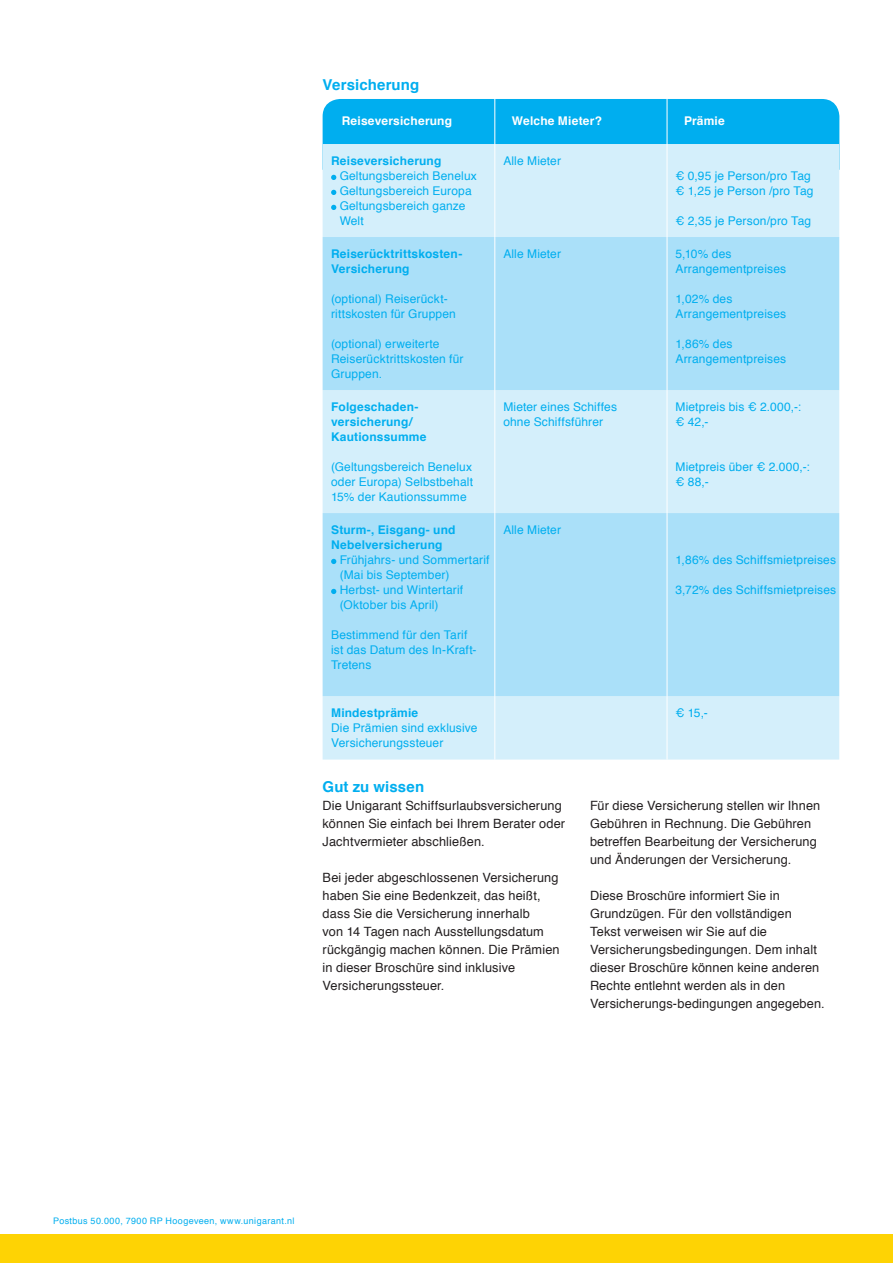
<style>
.page{position:relative;width:893px;height:1263px;background:#fff}
.page>*{position:absolute;margin:0;border:0;box-sizing:border-box;transform-origin:0 0}
.Broodtekst{font:700 15px "Helvetica";letter-spacing:.005em;color:#00aeef}
.Broodtekst-2{font:12.75px/18px "Helvetica";letter-spacing:.01em;color:#231f20}
.Tabel__Inhoud{font:12px/15px "Helvetica";letter-spacing:.01em;color:#00aeef}
.Tabel__Titel{font:12px/15px "Helvetica";letter-spacing:.015em;color:#00aeef}
.Tabel__Titel-2{font:700 12px/15px "Helvetica";letter-spacing:.015em;color:#00aeef}
.Tabel__Inhoud-2{font:700 12px "Helvetica";letter-spacing:.015em;color:#fff}
.Broodtekst-3{font:9px "Helvetica";letter-spacing:.04em;color:#00aeef}
</style>
<div class="page">
<div style="left:0;top:1234px;width:893px;height:29px;background:#fed304"></div>
<div style="left:323px;top:180px;width:516px;height:579px;background:#d4effb"></div>
<svg style="left:323px;top:237px;width:516px;height:459px;background:#b5e4f9"></svg>
<hr style="left:494px;top:144px;width:1px;height:93px;background:#fff">
<hr style="left:667px;top:144px;width:1px;height:93px;background:#fff">
<hr style="left:494px;top:237px;width:1px;height:153px;background:#fff">
<hr style="left:667px;top:237px;width:1px;height:153px;background:#fff">
<hr style="left:494px;top:390px;width:1px;height:123px;background:#fff">
<hr style="left:667px;top:390px;width:1px;height:123px;background:#fff">
<hr style="left:494px;top:513px;width:1px;height:183px;background:#fff">
<hr style="left:667px;top:513px;width:1px;height:183px;background:#fff">
<hr style="left:494px;top:696px;width:1px;height:63px;background:#fff">
<hr style="left:667px;top:696px;width:1px;height:63px;background:#fff">
<svg style="left:323px;top:99px;width:516px;height:81px;background:#5fcbf4"></svg>
<svg style="left:331px;top:190px;width:5px;height:5px"></svg>
<svg style="left:331px;top:205px;width:5px;height:5px"></svg>
<svg style="left:331px;top:559px;width:5px;height:5px"></svg>
<svg style="left:331px;top:589px;width:5px;height:5px"></svg>
<p class="Broodtekst" style="left:323px;top:73px;width:98px">Versicherung</p>
<p class="Tabel__Inhoud-2" style="left:342px;top:111px;width:112px">Reiseversicherung</p>
<p class="Tabel__Inhoud-2" style="left:512px;top:111px;width:92px">Welche Mieter?</p>
<p class="Tabel__Inhoud-2" style="left:684px;top:111px;width:42px">Prämie</p>
<p class="Tabel__Titel-2" style="left:331px;top:153px;width:112px">Reiseversicherung</p>
<p class="Tabel__Inhoud" style="left:340px;top:169px;width:139px">Geltungsbereich Benelux</p>
<p class="Tabel__Inhoud" style="left:340px;top:184px;width:134px">Geltungsbereich Europa</p>
<p class="Tabel__Inhoud" style="left:340px;top:199px;width:127px">Geltungsbereich ganze<br>Welt</p>
<p class="Tabel__Inhoud" style="left:503px;top:154px;width:59px">Alle Mieter</p>
<p class="Tabel__Inhoud" style="left:675px;top:169px;width:137px">€ 0,95 je Person/pro Tag</p>
<p class="Tabel__Inhoud" style="left:675px;top:184px;width:139px">€ 1,25 je Person /pro Tag</p>
<p class="Tabel__Inhoud" style="left:675px;top:214px;width:137px">€ 2,35 je Person/pro Tag</p>
<p class="Tabel__Titel-2" style="left:331px;top:246px;width:133px">Reiserücktrittskosten-<br>Versicherung</p>
<p class="Tabel__Titel" style="left:331px;top:292px;width:126px">(optional) Reiserückt&shy;rittskosten für Gruppen</p>
<p class="Tabel__Titel" style="left:331px;top:337px;width:134px">(optional) erweiterte<br>Reiserücktrittskosten für<br>Gruppen.</p>
<p class="Tabel__Titel-2" style="left:331px;top:399px;width:97px">Folgeschaden&shy;versicherung/<br>Kautionssumme</p>
<p class="Tabel__Titel" style="left:331px;top:460px;width:143px;text-align:justify">(Geltungsbereich Benelux oder Europa) Selbstbehalt 15% der Kautionssumme</p>
<p class="Tabel__Titel-2" style="left:331px;top:522px;width:126px">Sturm-, Eisgang- und<br>Nebelversicherung</p>
<p class="Tabel__Titel" style="left:340px;top:553px;width:151px">Frühjahrs- und Sommertarif (Mai bis September)</p>
<p class="Tabel__Titel" style="left:340px;top:583px;width:125px">Herbst- und Wintertarif (Oktober bis April)</p>
<p class="Tabel__Titel" style="left:331px;top:628px;width:147px">Bestimmend für den Tarif ist das Datum des In-Kraft-<br>Tretens</p>
<p class="Tabel__Inhoud" style="left:503px;top:247px;width:59px">Alle Mieter</p>
<p class="Tabel__Inhoud" style="left:675px;top:247px;width:112px">5,10% des<br>Arrangementpreises</p>
<p class="Tabel__Inhoud" style="left:675px;top:292px;width:112px">1,02% des<br>Arrangementpreises</p>
<p class="Tabel__Inhoud" style="left:675px;top:337px;width:112px">1,86% des<br>Arrangementpreises</p>
<p class="Tabel__Inhoud" style="left:503px;top:400px;width:115px">Mieter eines Schiffes ohne Schiffsführer</p>
<p class="Tabel__Inhoud" style="left:675px;top:400px;width:127px">Mietpreis bis € 2.000,-:</p>
<p class="Tabel__Inhoud" style="left:675px;top:415px;width:34px">€ 42,-</p>
<p class="Tabel__Inhoud" style="left:675px;top:460px;width:136px">Mietpreis über € 2.000,-: € 88,-</p>
<p class="Tabel__Inhoud" style="left:503px;top:523px;width:59px">Alle Mieter</p>
<p class="Tabel__Inhoud" style="left:675px;top:553px;width:162px">1,86% des Schiffsmietpreises</p>
<p class="Tabel__Inhoud" style="left:675px;top:583px;width:162px">3,72% des Schiffsmietpreises</p>
<p class="Tabel__Titel-2" style="left:331px;top:705px;width:89px">Mindestprämie</p>
<p class="Tabel__Titel" style="left:331px;top:721px;width:148px">Die Prämien sind exklusive<br>Versicherungssteuer</p>
<p class="Tabel__Inhoud" style="left:675px;top:706px;width:34px">€ 15,-</p>
<p class="Broodtekst" style="left:323px;top:775px;width:103px">Gut zu wissen</p>
<p class="Broodtekst-2" style="left:323px;top:797px;width:244px">Die Unigarant Schiffsurlaubsversicherung können Sie einfach bei Ihrem Berater oder<br>Jachtvermieter abschließen.</p>
<p class="Broodtekst-2" style="left:323px;top:869px;width:238px">Bei jeder abgeschlossenen Versicherung haben Sie eine Bedenkzeit, das heißt, dass Sie die Versicherung innerhalb<br>von 14 Tagen nach Ausstellungsdatum rückgängig machen können. Die Prämien in dieser Broschüre sind inklusive Versicherungssteuer.</p>
<p class="Broodtekst-2" style="left:590px;top:797px;width:232px">Für diese Versicherung stellen wir Ihnen Gebühren in Rechnung. Die Gebühren betreffen Bearbeitung der Versicherung und Änderungen der Versicherung.</p>
<p class="Broodtekst-2" style="left:590px;top:887px;width:236px">Diese Broschüre informiert Sie in Grundzügen. Für den vollständigen Tekst verweisen wir Sie auf die Versicherungsbedingungen. Dem inhalt dieser Broschüre können keine anderen Rechte entlehnt werden als in den Versicherungs-bedingungen angegeben.</p>
<p class="Broodtekst-3" style="left:53px;top:1214px;width:243px">Postbus 50.000, 7900 RP Hoogeveen, www.unigarant.nl</p>
</div>
